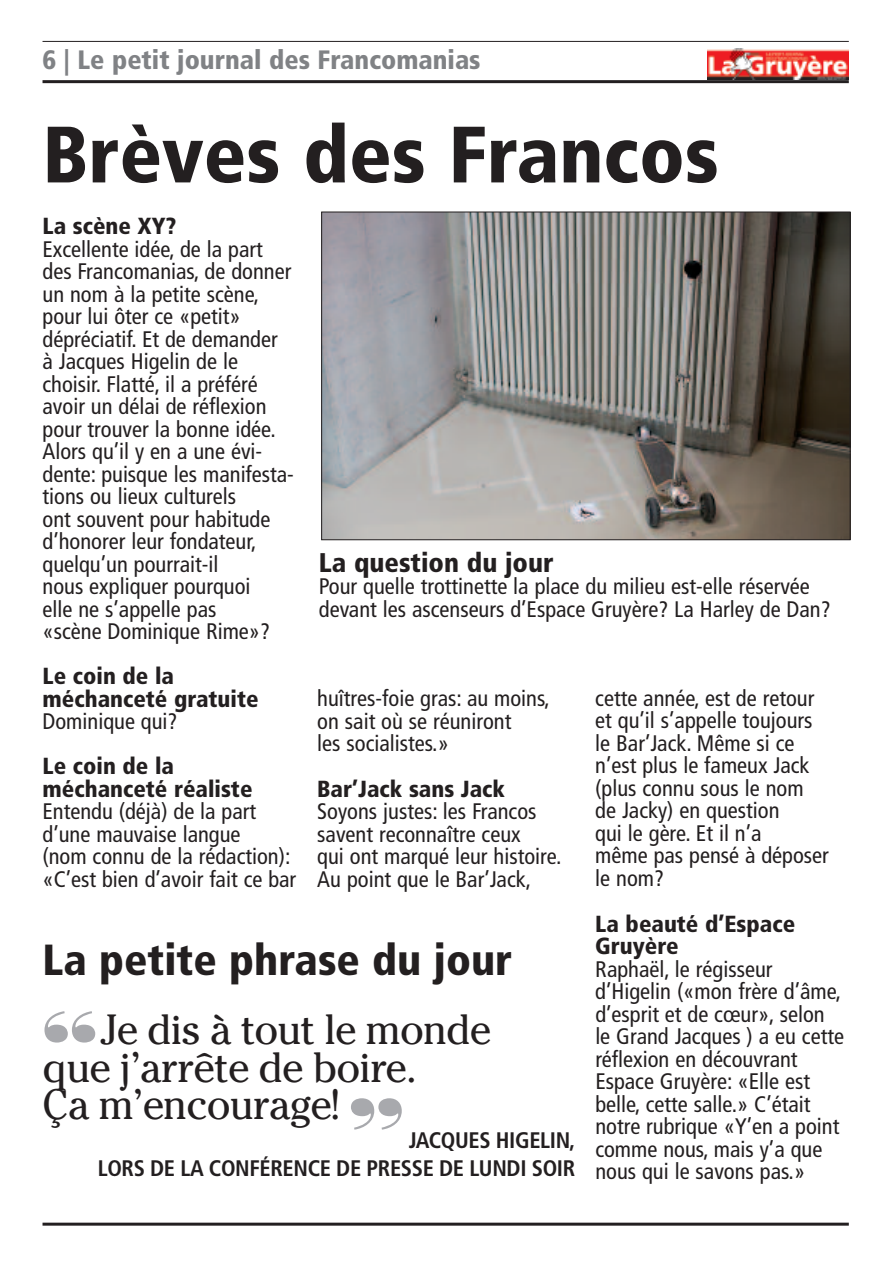
<style>
.page{position:relative;width:893px;height:1263px;background:#fff}
.page>*{position:absolute;margin:0;border:0;box-sizing:border-box;transform-origin:0 0}
.t1{font:900 condensed 79.8px "Frutiger";color:#231f20}
.t2{font:900 condensed 43.5px "Frutiger";color:#231f20}
.t3{font:42px/37.5px "Cheltenham";letter-spacing:-.02em;color:#231f20}
.t4{font:900 condensed 27px "Frutiger";color:#231f20}
.t5{font:900 condensed 26.55px "Frutiger";color:#808285}
.t6{font:900 condensed 23.25px/22.5px "Frutiger";color:#231f20}
.t7{font:condensed 22.5px/22.5px "Frutiger";color:#231f20}
.t8{font:700 condensed 22.5px/28.5px "Frutiger";letter-spacing:-.015em;color:#231f20;text-align:right}
.s1{font-family:"Bodoni Poster";font-size:77.25px;color:#a8a9ad}
</style>
<div class="page">
<svg style="left:708px;top:79px;width:141px;height:5px"></svg>
<img style="left:708px;top:48px;width:141px;height:31px">
<hr style="left:43px;top:41px;width:806px;height:1px;background:#231f20">
<hr style="left:43px;top:80px;width:806px;height:3px;background:#231f20">
<hr style="left:43px;top:1223px;width:806px;height:3px;background:#231f20">
<img style="left:323px;top:214px;width:525px;height:324px">
<p class="t5" style="left:43px;top:49px;width:440px">6 | Le petit journal des Francomanias</p>
<h1 class="t1" style="left:43px;top:123px;width:678px">Brèves des Francos</h1>
<p class="t6" style="left:43px;top:217px;width:135px">La scène XY?</p>
<p class="t7" style="left:43px;top:239px;width:253px">Excellente idée, de la part des Francomanias, de donner un nom à la petite scène, pour lui ôter ce «petit» dépréciatif. Et de demander<br>à Jacques Higelin de le choisir. Flatté, il a préféré avoir un délai de réflexion pour trouver la bonne idée.<br>Alors qu’il y en a une évi&shy;dente: puisque les manifesta&shy;tions ou lieux culturels<br>ont souvent pour habitude d’honorer leur fondateur, quelqu’un pourrait-il<br>nous expliquer pourquoi<br>elle ne s’appelle pas<br>«scène Dominique Rime»?</p>
<p class="t6" style="left:43px;top:667px;width:218px">Le coin de la méchanceté gratuite</p>
<p class="t7" style="left:43px;top:712px;width:137px">Dominique qui?</p>
<p class="t6" style="left:43px;top:757px;width:211px">Le coin de la méchanceté réaliste</p>
<p class="t7" style="left:43px;top:802px;width:255px">Entendu (déjà) de la part d’une mauvaise langue<br>(nom connu de la rédaction): «C’est bien d’avoir fait ce bar</p>
<p class="t4" style="left:319px;top:551px;width:236px">La question du jour</p>
<p class="t7" style="left:319px;top:577px;width:513px">Pour quelle trottinette la place du milieu est-elle réservée devant les ascenseurs d’Espace Gruyère? La Harley de Dan?</p>
<p class="t7" style="left:595px;top:688px;width:235px">cette année, est de retour et qu’il s’appelle toujours le Bar’Jack. Même si ce n’est plus le fameux Jack (plus connu sous le nom de Jacky) en question<br>qui le gère. Et il n’a<br>même pas pensé à déposer le nom?</p>
<p class="t6" style="left:595px;top:914px;width:201px">La beauté d’Espace<br>Gruyère</p>
<p class="t7" style="left:595px;top:959px;width:250px">Raphaël, le régisseur d’Higelin («mon frère d’âme, d’esprit et de cœur», selon le Grand Jacques ) a eu cette réflexion en découvrant<br>Espace Gruyère: «Elle est belle, cette salle.» C’était notre rubrique «Y’en a point comme nous, mais y’a que nous qui le savons pas.»</p>
<p class="t7" style="left:317px;top:689px;width:234px">huîtres-foie gras: au moins, on sait où se réuniront<br>les socialistes.»</p>
<p class="t6" style="left:317px;top:779px;width:189px">Bar’Jack sans Jack</p>
<p class="t7" style="left:317px;top:802px;width:246px">Soyons justes: les Francos savent reconnaître ceux<br>qui ont marqué leur histoire.<br>Au point que le Bar’Jack,</p>
<h2 class="t2" style="left:43px;top:943px;width:471px">La petite phrase du jour</h2>
<h3 class="t3" style="left:43px;top:1011px;width:450px"><span class="s1">“</span>Je dis à tout le monde que j’arrête de boire.<br>Ça m’encourage! <span class="s1">”</span></h3>
<p class="t8" style="left:98px;top:1127px;width:479px">JACQUES HIGELIN,<br>LORS DE LA CONFÉRENCE DE PRESSE DE LUNDI SOIR</p>
</div>
